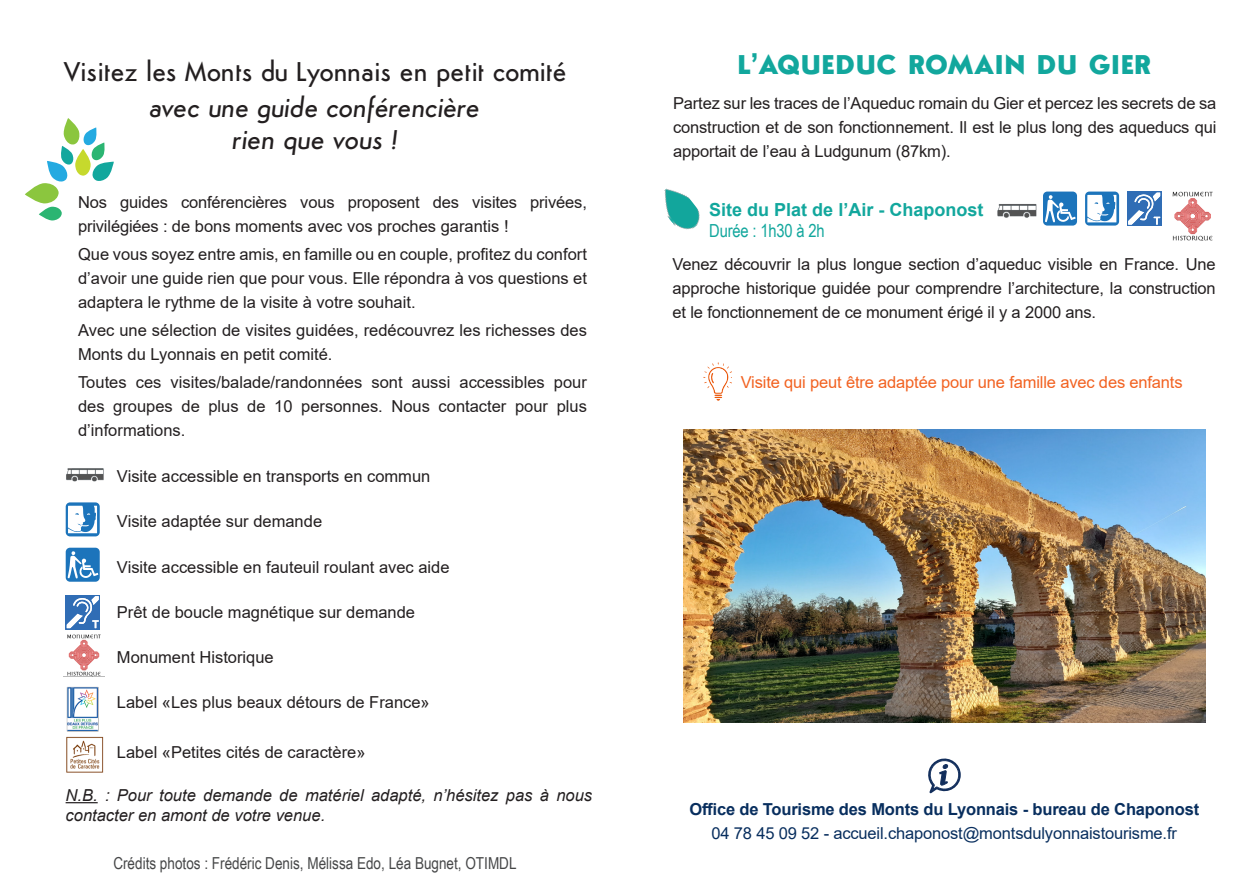
<style>
.page{position:relative;width:1259px;height:893px;background:#fff}
.page>*{position:absolute;margin:0;border:0;box-sizing:border-box;transform-origin:0 0}
.t1{font:500 27px "Semplicita";color:#231f20}
.t2{font:italic 500 27px/32.4px "Semplicita";letter-spacing:-.02em;color:#231f20;text-align:center}
.t3{font:700 27px "Semplicita";color:#12a79d}
.t4{font:700 18px "Arial";color:#12a79d}
.t5{font:18px "Arial Narrow";letter-spacing:-.01em;color:#12a79d}
.t6{font:16.5px/24px "Arial";color:#231f20;text-align:justify}
.t7{font:italic 16.5px/19.8px "Arial";color:#231f20}
.t8{font:16.5px "Arial";letter-spacing:-.01em;color:#082e5e}
.t9{font:16.5px "Arial Narrow";color:#464748}
.t10{font:16.5px "Arial";letter-spacing:-.01em;color:#f26221}
.t11{font:700 16.5px "Arial";letter-spacing:-.01em;color:#082e5e}
</style>
<div class="page">
<div style="left:66px;top:548px;width:34px;height:34px;background:#1c74bb;border-radius:4px"></div>
<svg style="left:68px;top:551px;width:30px;height:28px"></svg>
<div style="left:66px;top:502px;width:34px;height:34px;background:linear-gradient(to right,#1c74bb,#1c74bb);border-radius:4px"></div>
<svg style="left:68px;top:506px;width:29px;height:27px"></svg>
<svg style="left:66px;top:595px;width:34px;height:34px"></svg>
<svg style="left:25px;top:118px;width:89px;height:103px"></svg>
<div style="left:1043px;top:192px;width:34px;height:34px;background:#1c74bb;border-radius:4px"></div>
<svg style="left:1045px;top:195px;width:30px;height:28px"></svg>
<svg style="left:1085px;top:192px;width:34px;height:34px"></svg>
<svg style="left:1087px;top:195px;width:29px;height:27px"></svg>
<svg style="left:1127px;top:192px;width:34px;height:34px"></svg>
<img style="left:1172px;top:191px;width:41px;height:50px">
<img style="left:683px;top:429px;width:522px;height:294px">
<svg style="left:703px;top:362px;width:28px;height:39px"></svg>
<svg style="left:928px;top:758px;width:33px;height:36px"></svg>
<img style="left:664px;top:188px;width:36px;height:42px">
<img style="left:997px;top:204px;width:40px;height:14px">
<img style="left:66px;top:468px;width:38px;height:14px">
<img style="left:66px;top:686px;width:33px;height:46px">
<img style="left:67px;top:634px;width:34px;height:42px">
<img style="left:66px;top:736px;width:37px;height:37px">
<hr style="left:66px;top:802px;width:32px;height:1px;background:#231f20">
<p class="t1" style="left:63px;top:54px;width:505px">Visitez les Monts du Lyonnais en petit comité</p>
<p class="t2" style="left:149px;top:90px;width:332px">avec une guide conférencière rien que vous !</p>
<p class="t6" style="left:78px;top:190px;width:510px">Nos guides conférencières vous proposent des visites privées, privilégiées : de bons moments avec vos proches garantis !</p>
<p class="t6" style="left:78px;top:242px;width:510px">Que vous soyez entre amis, en famille ou en couple, profitez du confort d’avoir une guide rien que pour vous. Elle répondra à vos questions et adaptera le rythme de la visite à votre souhait.</p>
<p class="t6" style="left:78px;top:318px;width:510px">Avec une sélection de visites guidées, redécouvrez les richesses des<br>Monts du Lyonnais en petit comité.</p>
<p class="t6" style="left:78px;top:370px;width:510px">Toutes ces visites/balade/randonnées sont aussi accessibles pour des groupes de plus de 10 personnes. Nous contacter pour plus d’informations.</p>
<p class="t6" style="left:117px;top:464px;width:315px">Visite accessible en transports en commun</p>
<p class="t6" style="left:117px;top:509px;width:207px">Visite adaptée sur demande</p>
<p class="t6" style="left:117px;top:555px;width:334px">Visite accessible en fauteuil roulant avec aide</p>
<p class="t6" style="left:117px;top:600px;width:300px">Prêt de boucle magnétique sur demande</p>
<p class="t6" style="left:117px;top:645px;width:158px">Monument Historique</p>
<p class="t6" style="left:117px;top:691px;width:314px">Label «Les plus beaux détours de France»</p>
<p class="t6" style="left:117px;top:740px;width:250px">Label «Petites cités de caractère»</p>
<p class="t7" style="left:66px;top:785px;width:528px">N.B. : Pour toute demande de matériel adapté, n’hésitez pas à nous contacter en amont de votre venue.</p>
<p class="t9" style="left:113px;top:851px;width:405px">Crédits photos : Frédéric Denis, Mélissa Edo, Léa Bugnet, OTIMDL</p>
<p class="t3" style="left:737px;top:46px;width:415px">L’AQUEDUC ROMAIN DU GIER</p>
<p class="t6" style="left:673px;top:91px;width:545px">Partez sur les traces de l’Aqueduc romain du Gier et percez les secrets de sa construction et de son fonctionnement. Il est le plus long des aqueducs qui apportait de l’eau à Ludgunum (87km).</p>
<p class="t4" style="left:709px;top:197px;width:276px">Site du Plat de l’Air - Chaponost</p>
<p class="t6" style="left:672px;top:252px;width:545px">Venez découvrir la plus longue section d’aqueduc visible en France. Une approche historique guidée pour comprendre l’architecture, la construction et le fonctionnement de ce monument érigé il y a 2000 ans.</p>
<p class="t5" style="left:709px;top:218px;width:117px">Durée : 1h30 à 2h</p>
<p class="t10" style="left:740px;top:371px;width:443px">Visite qui peut être adaptée pour une famille avec des enfants</p>
<p class="t11" style="left:689px;top:797px;width:511px">Office de Tourisme des Monts du Lyonnais - bureau de Chaponost</p>
<p class="t8" style="left:711px;top:822px;width:467px">04 78 45 09 52 - accueil.chaponost@montsdulyonnaistourisme.fr</p>
</div>
